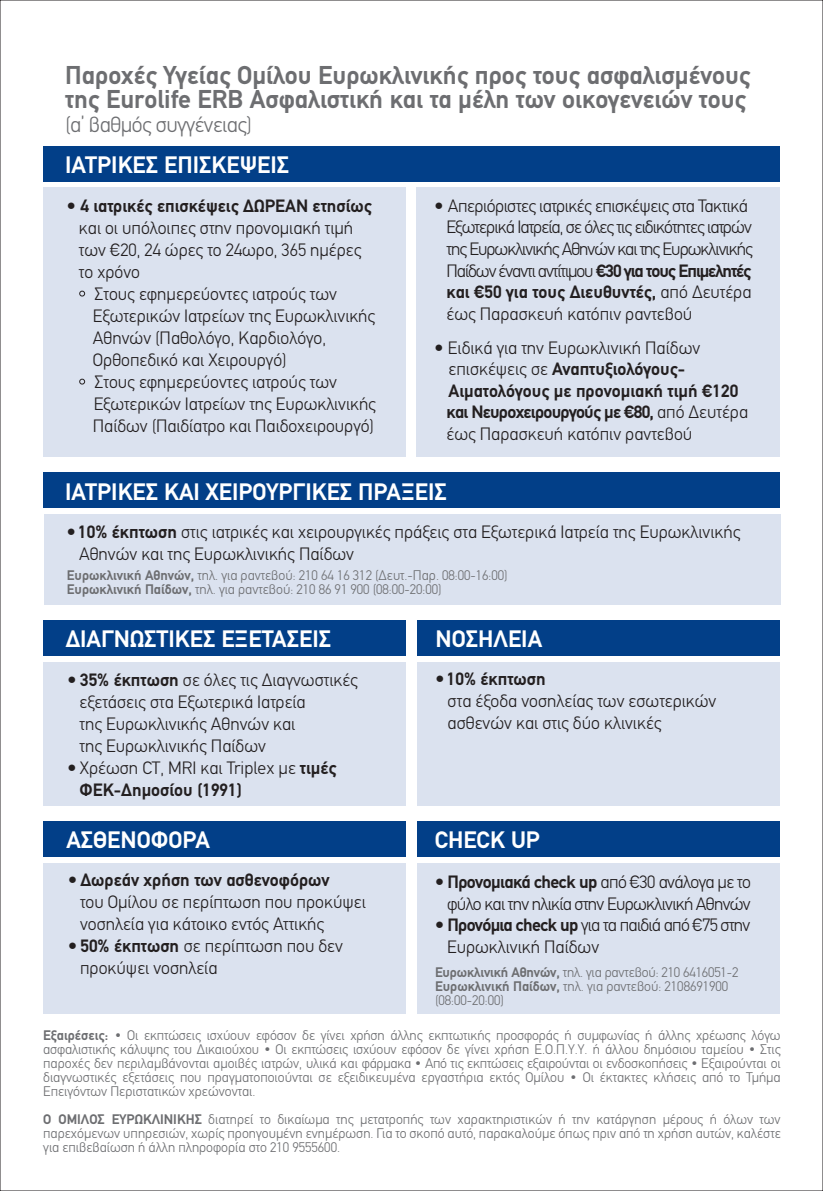
<style>
.page{position:relative;width:823px;height:1191px;background:#fff}
.page>*{position:absolute;margin:0;border:0;box-sizing:border-box;transform-origin:0 0}
.t1{font:700 26px/24px "PF Din Text";color:#6d6e71}
.t2{font:700 24px "PF Din Text";color:#fff}
.t3{font:300 22px "PF Din Text";letter-spacing:-.02em;color:#6d6e71}
.t4{font:300 18px/22px "PF Din Text";color:#231f20}
.t5{font:300 18px/21.6px "PF Din Text";letter-spacing:-.045em;color:#231f20}
.t6{font:700 18px/22px "PF Din Text";color:#231f20}
.t7{font:300 18px/21.6px "PF Din Text";letter-spacing:-.04em;color:#231f20;text-align:right}
.t8{font:300 14px/14px "PF Din Text";color:#6d6e71}
.s1{font-weight:700}
.s2{font-weight:300}
</style>
<div class="page">
<div style="left:43px;top:146px;width:736px;height:36px;background:#023f88"></div>
<div style="left:43px;top:187px;width:363px;height:269px;background:#dbe2ef"></div>
<div style="left:416px;top:187px;width:363px;height:269px;background:#dbe2ef"></div>
<svg style="left:79px;top:291px;width:6px;height:5px"></svg>
<svg style="left:79px;top:379px;width:6px;height:5px"></svg>
<div style="left:43px;top:620px;width:363px;height:36px;background:#023f88"></div>
<div style="left:416px;top:620px;width:363px;height:36px;background:#023f88"></div>
<div style="left:43px;top:661px;width:363px;height:144px;background:#dbe2ef"></div>
<div style="left:416px;top:661px;width:363px;height:144px;background:#dbe2ef"></div>
<div style="left:43px;top:472px;width:736px;height:36px;background:#023f88"></div>
<div style="left:44px;top:514px;width:735px;height:90px;background:#dbe2ef"></div>
<div style="left:43px;top:821px;width:363px;height:36px;background:#023f88"></div>
<div style="left:416px;top:821px;width:363px;height:36px;background:#023f88"></div>
<div style="left:43px;top:863px;width:363px;height:150px;background:#dbe2ef"></div>
<div style="left:416px;top:863px;width:363px;height:150px;background:#dbe2ef"></div>
<h1 class="t1" style="left:65px;top:63px;width:686px">Παροχές Υγείας Οµίλου Ευρωκλινικής προς τους ασφαλισµένους της Eurolife ERB Ασφαλιστική και τα µέλη των οικογενειών τους</h1>
<h3 class="t3" style="left:65px;top:111px;width:188px">(α’ βαθµός συγγένειας)</h3>
<h2 class="t2" style="left:65px;top:151px;width:225px">ΙΑΤΡΙΚΕΣ ΕΠΙΣΚΕΨΕΙΣ</h2>
<p class="t6" style="left:67px;top:195px;width:306px">• 4 ιατρικές επισκέψεις ∆ΩΡΕΑΝ ετησίως</p>
<p class="t4" style="left:79px;top:217px;width:284px">και οι υπόλοιπες στην προνοµιακή τιµή των €20, 24 ώρες το 24ωρο, 365 ηµέρες το χρόνο</p>
<p class="t4" style="left:93px;top:283px;width:284px">Στους εφηµερεύοντες ιατρούς των Εξωτερικών Ιατρείων της Ευρωκλινικής Αθηνών (Παθολόγο, Καρδιολόγο, Ορθοπεδικό και Χειρουργό)<br>Στους εφηµερεύοντες ιατρούς των Εξωτερικών Ιατρείων της Ευρωκλινικής Παίδων (Παιδίατρο και Παιδοχειρουργό)</p>
<p class="t5" style="left:446px;top:195px;width:307px;text-indent:-12px"><span class="s1">•</span> Απεριόριστες ιατρικές επισκέψεις στα Τακτικά Εξωτερικά Ιατρεία, σε όλες τις ειδικότητες ιατρών της Ευρωκλινικής Αθηνών και της Ευρωκλινικής Παίδων έναντι αντίτιµου <span class="s1">€30 για τους Επιµελητές και €50 για τους ∆ιευθυντές,</span> από ∆ευτέρα έως Παρασκευή κατόπιν ραντεβού</p>
<p class="t4" style="left:446px;top:337px;width:303px;text-indent:-12px"><span class="s1">•</span> Ειδικά για την Ευρωκλινική Παίδων επισκέψεις σε <span class="s1">Αναπτυξιολόγους-Αιµατολόγους µε προνοµιακή τιµή €120 και Νευροχειρουργούς µε €80,</span> από ∆ευτέρα έως Παρασκευή κατόπιν ραντεβού</p>
<h2 class="t2" style="left:65px;top:477px;width:383px">ΙΑΤΡΙΚΕΣ ΚΑΙ ΧΕΙΡΟΥΡΓΙΚΕΣ ΠΡΑΞΕΙΣ</h2>
<p class="t4" style="left:79px;top:521px;width:662px;text-indent:-12px"><span class="s1">• 10% έκπτωση</span> στις ιατρικές και χειρουργικές πράξεις στα Εξωτερικά Ιατρεία της Ευρωκλινικής<br>Αθηνών και της Ευρωκλινικής Παίδων</p>
<p class="t8" style="left:67px;top:568px;width:442px"><span class="s1">Ευρωκλινική Αθηνών,</span> τηλ. για ραντεβού: 210 64 16 312 (∆ευτ.-Παρ. 08:00-16:00)<br><span class="s1">Ευρωκλινική Παίδων,</span> τηλ. για ραντεβού: 210 86 91 900 (08:00-20:00)</p>
<h2 class="t2" style="left:66px;top:625px;width:267px">∆ΙΑΓΝΩΣΤΙΚΕΣ ΕΞΕΤΑΣΕΙΣ</h2>
<h2 class="t2" style="left:435px;top:625px;width:108px">ΝΟΣΗΛΕΙΑ</h2>
<p class="t4" style="left:79px;top:668px;width:280px;text-indent:-12px"><span class="s1">• 35% έκπτωση</span> σε όλες τις ∆ιαγνωστικές εξετάσεις στα Εξωτερικά Ιατρεία<br>της Ευρωκλινικής Αθηνών και<br>της Ευρωκλινικής Παίδων</p>
<p class="t6" style="left:79px;top:756px;width:258px;text-indent:-12px">• <span class="s2">Χρέωση CT, MRI και Triplex µε</span> τιµές<br>ΦΕΚ-∆ηµοσίου (1991)</p>
<p class="t6" style="left:435px;top:668px;width:111px">• 10% έκπτωση</p>
<p class="t4" style="left:447px;top:690px;width:270px">στα έξοδα νοσηλείας των εσωτερικών ασθενών και στις δύο κλινικές</p>
<h2 class="t2" style="left:66px;top:826px;width:145px">ΑΣΘΕΝΟΦΟΡΑ</h2>
<h2 class="t2" style="left:435px;top:826px;width:106px">CHECK UP</h2>
<p class="t6" style="left:68px;top:868px;width:263px">• ∆ωρεάν χρήση των ασθενοφόρων</p>
<p class="t4" style="left:80px;top:891px;width:287px">του Οµίλου σε περίπτωση που προκύψει νοσηλεία για κάτοικο εντός Αττικής</p>
<p class="t4" style="left:80px;top:935px;width:264px;text-indent:-12px"><span class="s1">• 50% έκπτωση</span> σε περίπτωση που δεν προκύψει νοσηλεία</p>
<p class="t7" style="left:435px;top:871px;width:317px"><span class="s1">• Προνοµιακά check up</span> από €30 ανάλογα µε το φύλο και την ηλικία στην Ευρωκλινική Αθηνών</p>
<p class="t4" style="left:447px;top:914px;width:304px;text-indent:-12px"><span class="s1">• Προνόµια check up</span> για τα παιδιά από €75 στην<br>Ευρωκλινική Παίδων</p>
<p class="t8" style="left:435px;top:965px;width:305px"><span class="s1">Ευρωκλινική Αθηνών,</span> τηλ. για ραντεβού: 210 6416051-2<br><span class="s1">Ευρωκλινική Παίδων,</span> τηλ. για ραντεβού: 2108691900 (08:00-20:00)</p>
<p class="t8" style="left:43px;top:1028px;width:738px;text-align:justify"><span class="s1">Εξαιρέσεις:</span> • Οι εκπτώσεις ισχύουν εφόσον δε γίνει χρήση άλλης εκπτωτικής προσφοράς ή συµφωνίας ή άλλης χρέωσης λόγω ασφαλιστικής κάλυψης του ∆ικαιούχου • Οι εκπτώσεις ισχύουν εφόσον δε γίνει χρήση Ε.Ο.Π.Υ.Υ. ή άλλου δηµόσιου ταµείου • Στις παροχές δεν περιλαµβάνονται αµοιβές ιατρών, υλικά και φάρµακα • Από τις εκπτώσεις εξαιρούνται οι ενδοσκοπήσεις • Εξαιρούνται οι διαγνωστικές εξετάσεις που πραγµατοποιούνται σε εξειδικευµένα εργαστήρια εκτός Οµίλου • Οι έκτακτες κλήσεις από το Τµήµα Επειγόντων Περιστατικών χρεώνονται.</p>
<p class="t8" style="left:43px;top:1112px;width:738px;text-align:justify"><span class="s1">Ο ΟΜΙΛΟΣ ΕΥΡΩΚΛΙΝΙΚΗΣ</span> διατηρεί το δικαίωµα της µετατροπής των χαρακτηριστικών ή την κατάργηση µέρους ή όλων των παρεχόµενων υπηρεσιών, χωρίς προηγουµένη ενηµέρωση. Για το σκοπό αυτό, παρακαλούµε όπως πριν από τη χρήση αυτών, καλέστε για επιβεβαίωση ή άλλη πληροφορία στο 210 9555600.</p>
</div>
